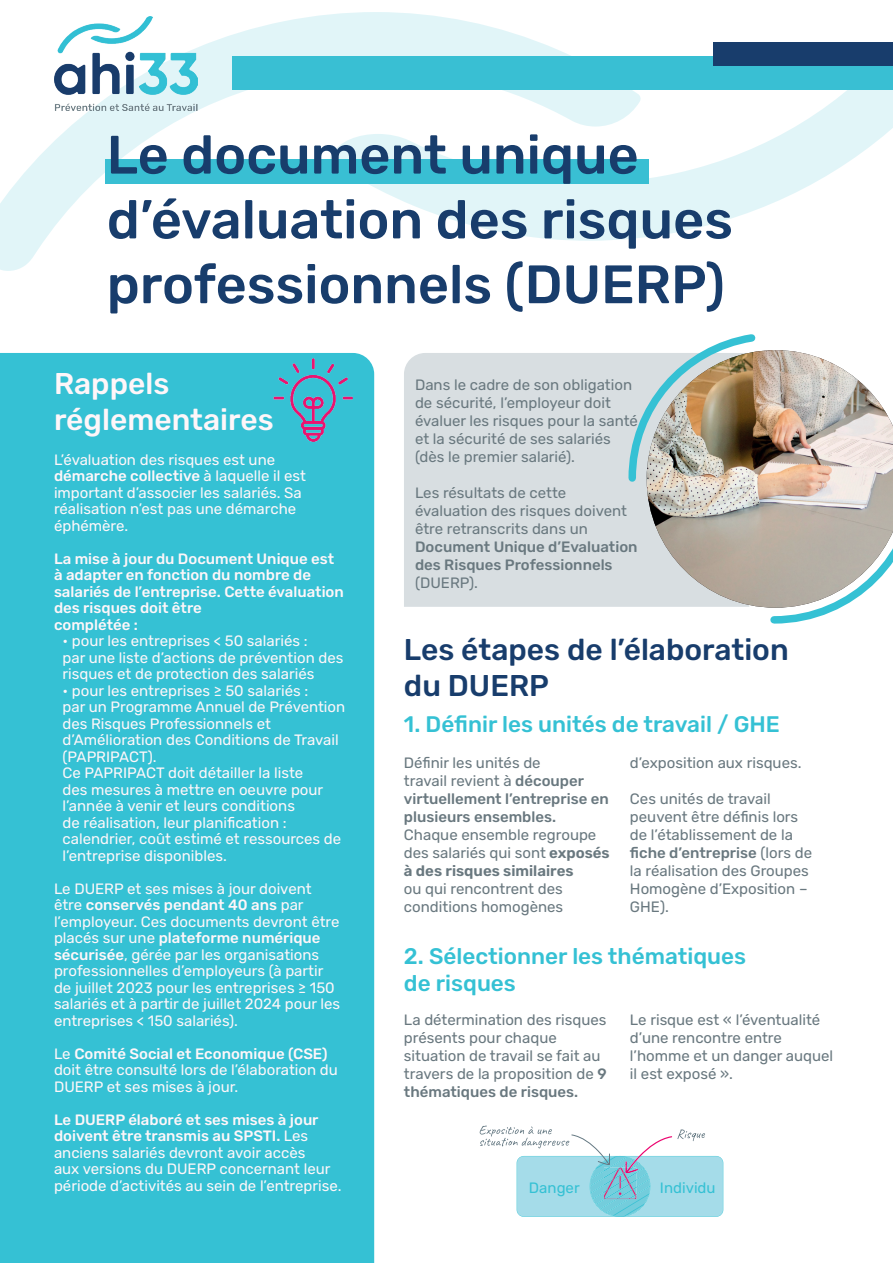
<style>
.page{position:relative;width:893px;height:1263px;background:#fff}
.page>*{position:absolute;margin:0;border:0;box-sizing:border-box;transform-origin:0 0}
.t1{font:500 54px/64.8px "Rubik";color:#183d6c}
.t2{font:500 30px/36px "Rubik";color:#183d6c}
.t3{font:500 30px/36px "Rubik";color:#fef6f9}
.t4{font:500 22.5px/27px "Rubik";color:#35c1d4}
.t5{font:15px/16.5px "Rubik";color:#fef6f9}
.t6{font:15px/18px "Rubik";color:#69787f}
.t7{font:500 15px/18px "Rubik";color:#69787f}
.t8{font:500 15px/16.5px "Rubik";color:#fef6f9}
.t9{font:15px "Rubik";color:#35c1d4}
.s1{font-weight:500}
.s2{font-weight:400}
.s3{font-weight:600}
</style>
<div class="page">
<div style="left:0;top:353px;width:374px;height:910px;background:#35c1d4"></div>
<svg style="left:0;top:14px;width:329px;height:257px"></svg>
<svg style="left:329px;top:12px;width:564px;height:229px"></svg>
<div style="left:105px;top:159px;width:543px;height:25px;background:#39bfd3"></div>
<div style="left:233px;top:56px;width:660px;height:34px;background:#39bfd3"></div>
<img style="left:54px;top:16px;width:144px;height:95px">
<div style="left:713px;top:42px;width:180px;height:23px;background:#183d6c"></div>
<div style="left:404px;top:353px;width:243px;height:254px;background:#d8dee1"></div>
<img style="left:647px;top:350px;width:246px;height:258px">
<svg style="left:767px;top:457px;width:126px;height:167px"></svg>
<img style="left:625px;top:334px;width:135px;height:151px">
<img style="left:273px;top:358px;width:79px;height:84px">
<svg style="left:480px;top:1125px;width:243px;height:92px"></svg>
<h1 class="t1" style="left:107px;top:124px;width:628px">Le document unique d’évaluation des risques professionnels (DUERP)</h1>
<h2 class="t3" style="left:54px;top:366px;width:221px">Rappels réglementaires</h2>
<p class="t5" style="left:54px;top:451px;width:254px">L’évaluation des risques est une <span class="s1">démarche collective</span> à laquelle il est important d’associer les salariés. Sa réalisation n’est pas une démarche éphémère.</p>
<p class="t8" style="left:54px;top:550px;width:291px">La mise à jour du Document Unique est à adapter en fonction du nombre de salariés de l’entreprise. Cette évaluation des risques doit être<br>complétée :</p>
<p class="t5" style="left:63px;top:633px;width:282px">• pour les entreprises &lt; 50 salariés :<br>par une liste d’actions de prévention des risques et de protection des salariés</p>
<p class="t5" style="left:63px;top:682px;width:284px">• pour les entreprises ≥ 50 salariés :<br>par un Programme Annuel de Prévention des Risques Professionnels et d’Amélioration des Conditions de Travail (PAPRIPACT).<br>Ce PAPRIPACT doit détailler la liste<br>des mesures à mettre en oeuvre pour l’année à venir et leurs conditions<br>de réalisation, leur planification : calendrier, coût estimé et ressources de l’entreprise disponibles.</p>
<p class="t5" style="left:54px;top:880px;width:288px">Le DUERP et ses mises à jour doivent être <span class="s1">conservés pendant 40 ans</span> par l’employeur. Ces documents devront être placés sur une <span class="s1">plateforme numérique sécurisée</span>, gérée par les organisations professionnelles d’employeurs (à partir de juillet 2023 pour les entreprises ≥ 150 salariés et à partir de juillet 2024 pour les entreprises &lt; 150 salariés).</p>
<p class="t5" style="left:54px;top:1045px;width:285px">Le <span class="s1">Comité Social et Economique (CSE) </span>doit être consulté lors de l’élaboration du<br>DUERP et ses mises à jour.</p>
<p class="t5" style="left:54px;top:1111px;width:289px"><span class="s1">Le DUERP élaboré et ses mises à jour doivent être transmis au SPSTI.</span> Les anciens salariés devront avoir accès<br>aux versions du DUERP concernant leur période d’activités au sein de l’entreprise.</p>
<p class="t6" style="left:415px;top:376px;width:224px">Dans le cadre de son obligation de sécurité, l’employeur doit évaluer les risques pour la santé et la sécurité de ses salariés (dès le premier salarié).</p>
<p class="t6" style="left:415px;top:484px;width:213px">Les résultats de cette évaluation des risques doivent être retranscrits dans un</p>
<p class="t7" style="left:415px;top:538px;width:224px">Document Unique d’Evaluation des Risques Professionnels</p>
<p class="t6" style="left:415px;top:574px;width:64px">(DUERP).</p>
<h2 class="t2" style="left:404px;top:632px;width:386px">Les étapes de l’élaboration du DUERP</h2>
<h3 class="t4" style="left:404px;top:711px;width:377px">1. Définir les unités de travail / GHE</h3>
<p class="t7" style="left:404px;top:754px;width:206px"><span class="s2">Définir les unités de<br>travail revient à</span> découper virtuellement l’entreprise en plusieurs ensembles.</p>
<p class="t6" style="left:404px;top:826px;width:207px">Chaque ensemble regroupe des salariés qui sont <span class="s3">exposés à des risques similaires</span></p>
<p class="t6" style="left:404px;top:880px;width:161px">ou qui rencontrent des conditions homogènes</p>
<p class="t6" style="left:630px;top:754px;width:173px">d’exposition aux risques.</p>
<p class="t6" style="left:630px;top:790px;width:184px">Ces unités de travail peuvent être définis lors de l’établissement de la <span class="s1">fiche d’entreprise</span> (lors de la réalisation des Groupes<br>Homogène d’Exposition –<br>GHE).</p>
<h3 class="t4" style="left:404px;top:943px;width:344px">2. Sélectionner les thématiques de risques</h3>
<p class="t6" style="left:404px;top:1011px;width:204px">La détermination des risques présents pour chaque situation de travail se fait au travers de la proposition de <span class="s1">9 thématiques de risques.</span></p>
<p class="t6" style="left:630px;top:1011px;width:205px">Le risque est « l’éventualité d’une rencontre entre l’homme et un danger auquel il est exposé ».</p>
<p class="t9" style="left:529px;top:1179px;width:52px">Danger</p>
<p class="t9" style="left:660px;top:1179px;width:57px">Individu</p>
</div>
